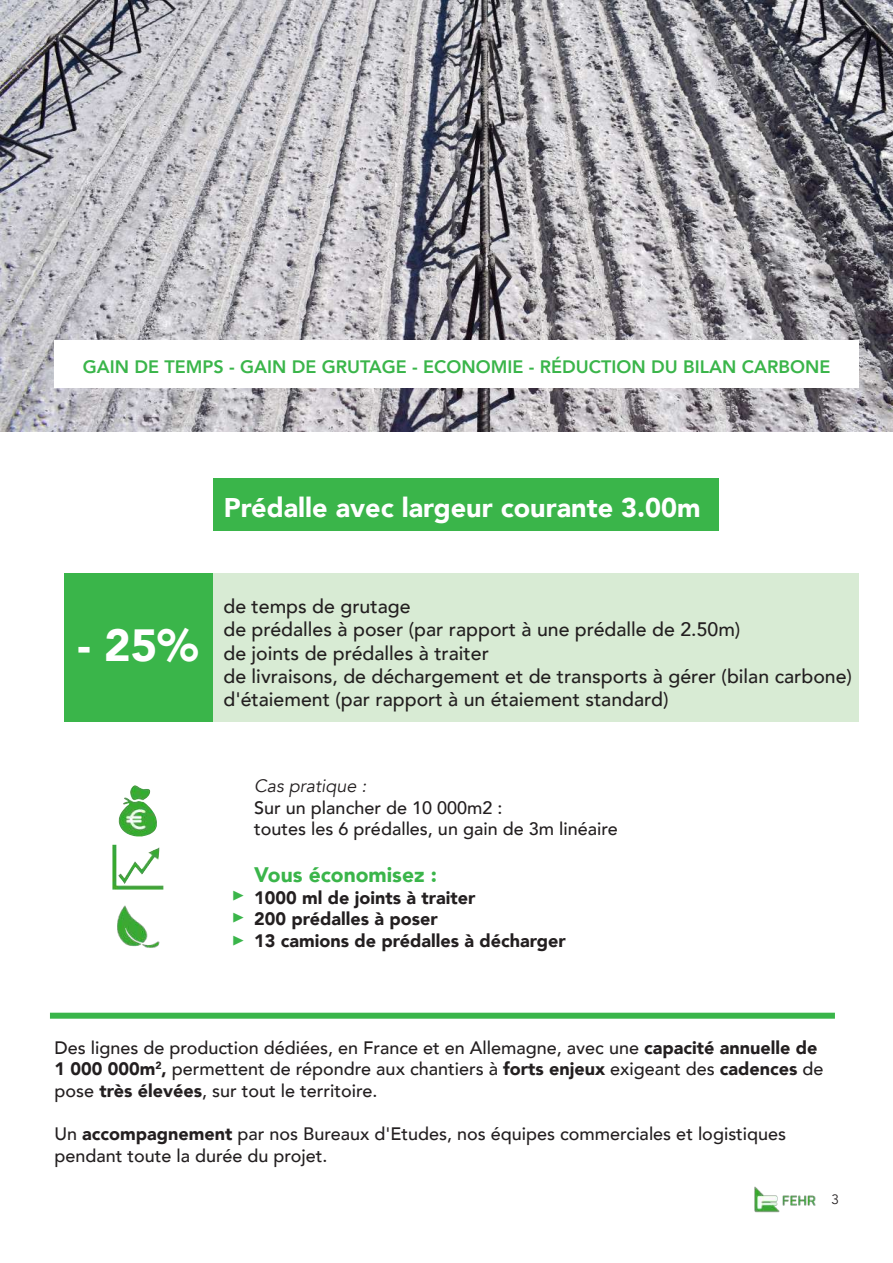
<style>
.page{position:relative;width:893px;height:1263px;background:#fff}
.page>*{position:absolute;margin:0;border:0;box-sizing:border-box;transform-origin:0 0}
.t1{font:900 45px "Avenir";color:#fff}
.t2{font:900 27px "Avenir";color:#fff}
.t3{font:900 21px "Avenir";color:#3ab54a}
.t4{font:21px/22.4px "Minion Pro";color:#3ab54a;text-align:justify}
.t5{font:500 19.5px/23.4px "Avenir";color:#231f20}
.t6{font:500 18px/21.6px "Avenir";color:#231f20}
.t7{font:900 18px/21.6px "Avenir";color:#231f20}
.t8{font:800 18px "Avenir";color:#3ab54a}
.t9{font:italic 18px "Avenir";color:#231f20}
.t10{font:13.5px "Avenir";color:#231f20}
.s1{font-weight:900}
</style>
<div class="page">
<img style="left:754px;top:1186px;width:62px;height:27px">
<img style="left:0;top:0;width:893px;height:432px">
<div style="left:94px;top:573px;width:765px;height:149px;background:#d8ebd4"></div>
<div style="left:213px;top:478px;width:505px;height:52px;background:#3ab54a"></div>
<div style="left:64px;top:573px;width:149px;height:149px;background:#3ab54a"></div>
<div style="left:50px;top:1013px;width:785px;height:6px;background:#3ab54a"></div>
<div style="left:54px;top:340px;width:805px;height:47px;background:#fff"></div>
<img style="left:117px;top:905px;width:43px;height:43px">
<img style="left:112px;top:845px;width:51px;height:44px">
<img style="left:118px;top:785px;width:39px;height:51px">
<p class="t8" style="left:83px;top:352px;width:749px">GAIN DE TEMPS - GAIN DE GRUTAGE - ECONOMIE - RÉDUCTION DU BILAN CARBONE</p>
<h2 class="t2" style="left:224px;top:484px;width:478px">Prédalle avec largeur courante 3.00m</h2>
<h1 class="t1" style="left:78px;top:607px;width:122px">- 25%</h1>
<p class="t5" style="left:223px;top:593px;width:630px">de temps de grutage<br>de prédalles à poser (par rapport à une prédalle de 2.50m)<br>de joints de prédalles à traiter<br>de livraisons, de déchargement et de transports à gérer (bilan carbone) d'étaiement (par rapport à un étaiement standard)</p>
<p class="t4" style="left:232px;top:883px;width:14px">▶ ▶ ▶</p>
<p class="t9" style="left:254px;top:775px;width:114px">Cas pratique :</p>
<p class="t6" style="left:254px;top:795px;width:365px">Sur un plancher de 10 000m2 :<br>toutes les 6 prédalles, un gain de 3m linéaire</p>
<p class="t3" style="left:254px;top:856px;width:184px">Vous économisez :</p>
<p class="t7" style="left:254px;top:886px;width:313px">1000 ml de joints à traiter<br>200 prédalles à poser<br>13 camions de prédalles à décharger</p>
<p class="t6" style="left:54px;top:1035px;width:770px">Des lignes de production dédiées, en France et en Allemagne, avec une <span class="s1">capacité annuelle de<br>1 000 000m</span><sup>2</sup><span class="s1">,</span> permettent de répondre aux chantiers à <span class="s1">forts enjeux</span> exigeant des <span class="s1">cadences</span> de pose <span class="s1">très élevées</span>, sur tout le territoire.</p>
<p class="t6" style="left:54px;top:1122px;width:733px">Un <span class="s1">accompagnement</span> par nos Bureaux d'Etudes, nos équipes commerciales et logistiques pendant toute la durée du projet.</p>
<p class="t10" style="left:831px;top:1191px;width:9px">3</p>
</div>
